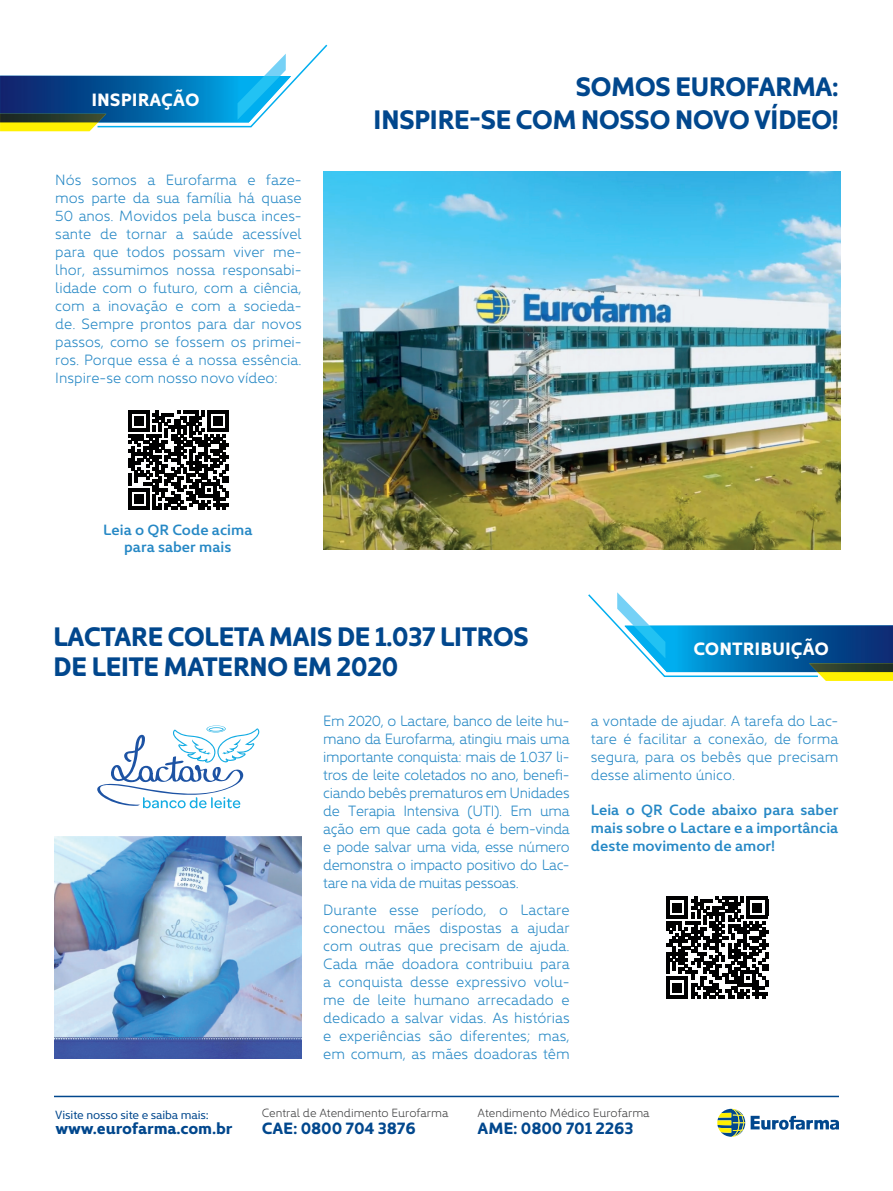
<style>
.page{position:relative;width:893px;height:1191px;background:#fff}
.page>*{position:absolute;margin:0;border:0;box-sizing:border-box;transform-origin:0 0}
.t1{font:700 27px/30px "Kyrial Display Pro";letter-spacing:-.03em;color:#01478d}
.t2{font:700 18px "Kyrial Display Pro";color:#fff}
.t3{font:700 16.5px "Kyrial Display Pro";letter-spacing:-.01em;color:#01478d}
.t4{font:300 15px/18px "Kyrial Display Pro";color:#2688c5;text-align:justify}
.t5{font:600 15px/18px "Kyrial Display Pro";color:#2688c5;text-align:justify}
.t6{font:300 12px "Kyrial Display Pro";color:#3e3e3f}
.t7{font:12px "Kyrial Display Pro";letter-spacing:-.01em;color:#01478d}
</style>
<div class="page">
<svg style="left:751px;top:1115px;width:88px;height:14px"></svg>
<svg style="left:717px;top:1108px;width:28px;height:28px"></svg>
<hr style="left:54px;top:1095px;width:785px;height:2px;background:#01478d">
<svg style="left:588px;top:592px;width:305px;height:89px"></svg>
<img style="left:625px;top:625px;width:268px;height:47px">
<img style="left:809px;top:663px;width:84px;height:9px">
<img style="left:634px;top:625px;width:31px;height:33px">
<svg style="left:0;top:44px;width:328px;height:87px"></svg>
<img style="left:0;top:76px;width:291px;height:46px">
<img style="left:0;top:114px;width:106px;height:8px">
<img style="left:238px;top:76px;width:42px;height:44px">
<svg style="left:129px;top:410px;width:99px;height:100px"></svg>
<hr style="left:129px;top:507px;width:21px;height:3px;background:#000001">
<div style="left:135px;top:495px;width:9px;height:9px;background:#000001"></div>
<img style="left:54px;top:837px;width:248px;height:221px">
<svg style="left:97px;top:725px;width:163px;height:83px"></svg>
<svg style="left:666px;top:896px;width:102px;height:102px"></svg>
<hr style="left:666px;top:995px;width:22px;height:3px;background:#000001">
<div style="left:673px;top:983px;width:9px;height:9px;background:#000001"></div>
<img style="left:323px;top:172px;width:517px;height:377px">
<p class="t2" style="left:91px;top:87px;width:110px">INSPIRAÇÃO</p>
<p class="t4" style="left:55px;top:170px;width:248px">Nós somos a Eurofarma e faze&shy;mos parte da sua família há quase 50 anos. Movidos pela busca inces&shy;sante de tornar a saúde acessível para que todos possam viver me&shy;lhor, assumimos nossa responsabi&shy;lidade com o futuro, com a ciência, com a inovação e com a socieda&shy;de. Sempre prontos para dar novos passos, como se fossem os primei&shy;ros. Porque essa é a nossa essência.<br>Inspire-se com nosso novo vídeo:</p>
<p class="t5" style="left:103px;top:521px;width:151px;line-height:16.5px;text-align:center">Leia o QR Code acima para saber mais</p>
<h1 class="t1" style="left:373px;top:69px;width:467px;line-height:32.4px;text-align:right">SOMOS EUROFARMA:<br>INSPIRE-SE COM NOSSO NOVO VÍDEO!</h1>
<h1 class="t1" style="left:53px;top:619px;width:477px">LACTARE COLETA MAIS DE 1.037 LITROS<br>DE LEITE MATERNO EM 2020</h1>
<p class="t4" style="left:323px;top:710px;width:248px">Em 2020, o Lactare, banco de leite hu&shy;mano da Eurofarma, atingiu mais uma importante conquista: mais de 1.037 li&shy;tros de leite coletados no ano, benefi&shy;ciando bebês prematuros em Unidades de Terapia Intensiva (UTI). Em uma ação em que cada gota é bem-vinda e pode salvar uma vida, esse número demonstra o impacto positivo do Lac&shy;tare na vida de muitas pessoas.</p>
<p class="t4" style="left:323px;top:899px;width:248px">Durante esse período, o Lactare conectou mães dispostas a ajudar com outras que precisam de ajuda.<br>Cada mãe doadora contribuiu para a conquista desse expressivo volu&shy;me de leite humano arrecadado e dedicado a salvar vidas. As histórias e experiências são diferentes; mas, em comum, as mães doadoras têm</p>
<p class="t2" style="left:693px;top:635px;width:137px">CONTRIBUIÇÃO</p>
<p class="t4" style="left:591px;top:710px;width:249px">a vontade de ajudar. A tarefa do Lac&shy;tare é facilitar a conexão, de forma segura, para os bebês que precisam desse alimento único.</p>
<p class="t5" style="left:591px;top:800px;width:249px">Leia o QR Code abaixo para saber mais sobre o Lactare e a importância deste movimento de amor!</p>
<p class="t6" style="left:262px;top:1104px;width:188px">Central de Atendimento Eurofarma</p>
<p class="t3" style="left:262px;top:1116px;width:156px">CAE: 0800 704 3876</p>
<p class="t6" style="left:478px;top:1104px;width:174px">Atendimento Médico Eurofarma</p>
<p class="t7" style="left:55px;top:1107px;width:155px">Visite nosso site e saiba mais:</p>
<p class="t3" style="left:55px;top:1116px;width:179px">www.eurofarma.com.br</p>
<p class="t3" style="left:478px;top:1116px;width:157px">AME: 0800 701 2263</p>
</div>
